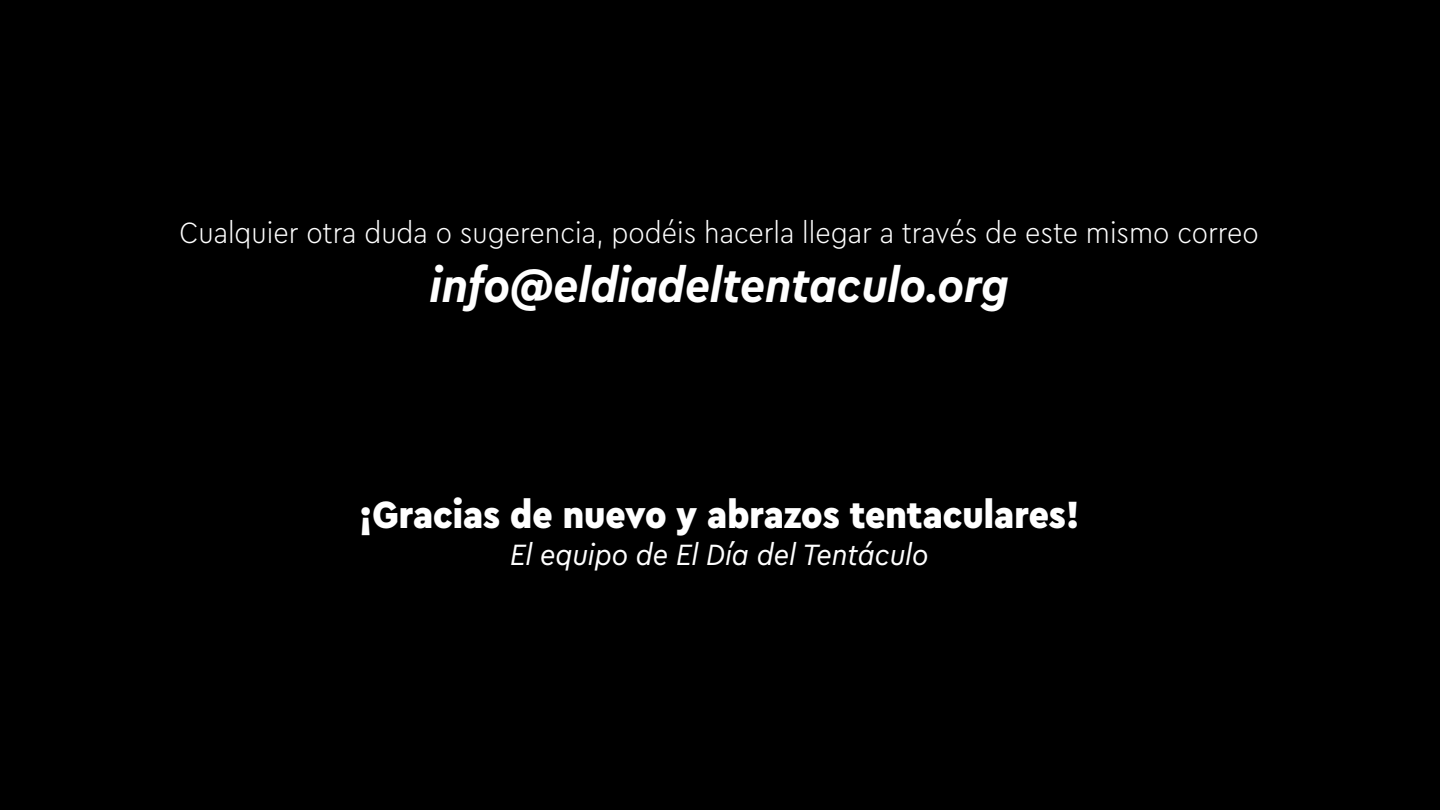
<style>
.page{position:relative;width:1440px;height:810px;background:#000}
.page>*{position:absolute;margin:0;border:0;box-sizing:border-box;transform-origin:0 0}
.t1{font:italic 700 49.5px "Cera Compact Pro";color:#fff}
.t2{font:900 39.75px "Cera Compact Pro";color:#fff}
.t3{font:300 30.75px "Cera Compact Pro";color:#fff}
.t4{font:italic 30.75px "Cera Compact Pro";color:#fff}
</style>
<div class="page">
<p class="t3" style="left:180px;top:212px;width:1081px">Cualquier otra duda o sugerencia, podéis hacerla llegar a través de este mismo correo</p>
<h1 class="t1" style="left:430px;top:253px;width:581px">info@eldiadeltentaculo.org</h1>
<p class="t2" style="left:359px;top:488px;width:723px">¡Gracias de nuevo y abrazos tentaculares!</p>
<p class="t4" style="left:510px;top:534px;width:420px">El equipo de El Día del Tentáculo</p>
</div>
